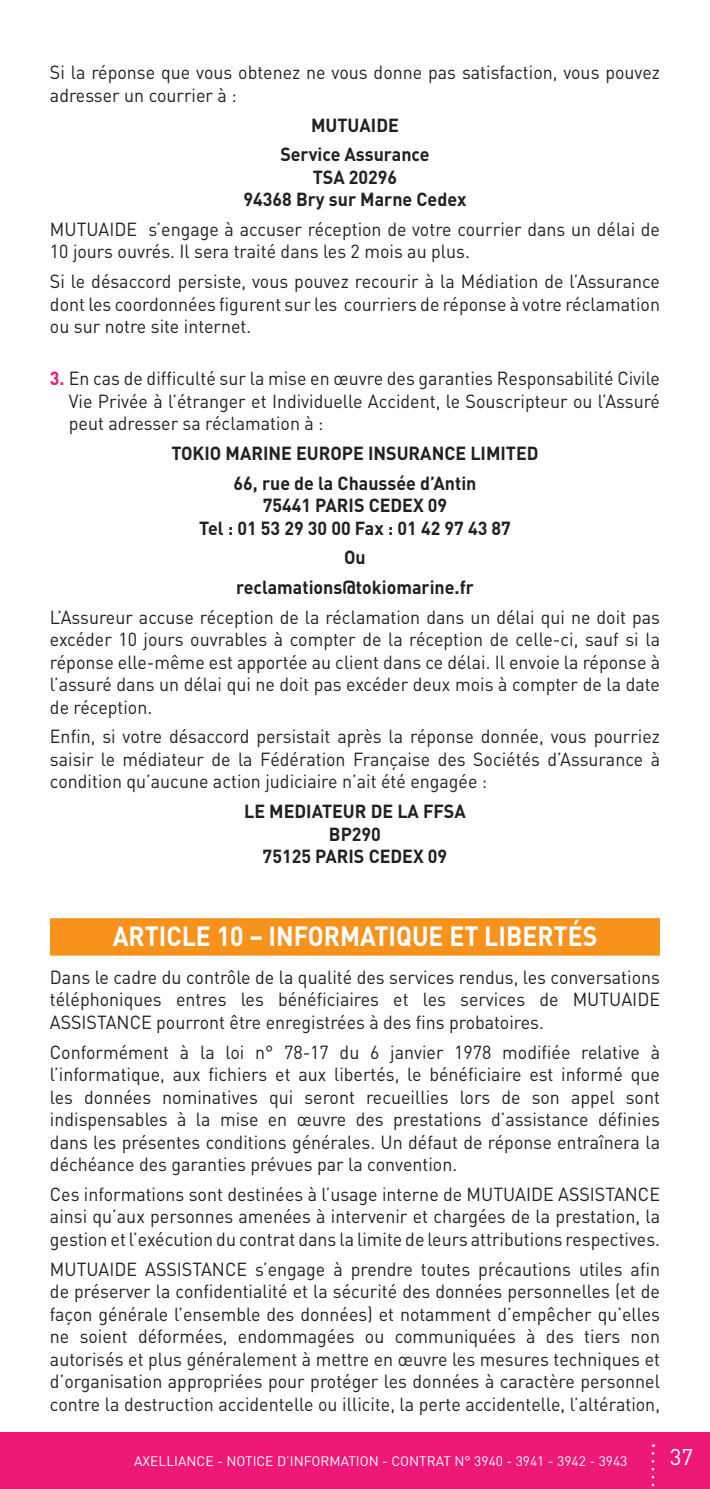
<style>
.page{position:relative;width:710px;height:1489px;background:#fff}
.page>*{position:absolute;margin:0;border:0;box-sizing:border-box;transform-origin:0 0}
.t1{font:700 27.5px "DIN";color:#fff;scale:.9 1}
.t2{font:22.5px "DIN";color:#fff}
.t3{font:18.75px/22.5px "DIN";color:#231f20;text-align:justify;scale:.95 1}
.t4{font:700 18.75px/22.5px "DIN";color:#231f20;text-align:center;scale:.95 1}
.t5{font:13.75px "DIN";color:#fff}
.s1{font-weight:700;color:#ee1878}
</style>
<div class="page">
<div style="left:50px;top:918px;width:609px;height:38px;background:#f7931d"></div>
<div style="left:0;top:1432px;width:709px;height:57px;background:#ee1878"></div>
<svg style="left:651px;top:1453px;width:3px;height:34px"></svg>
<p class="t3" style="left:50px;top:61px;width:643px">Si la réponse que vous obtenez ne vous donne pas satisfaction, vous pouvez adresser un courrier à :</p>
<p class="t4" style="left:280px;top:109px;width:158px;line-height:29.8px">MUTUAIDE<br>Service Assurance</p>
<p class="t4" style="left:243px;top:165px;width:236px">TSA 20296<br>94368 Bry sur Marne Cedex</p>
<p class="t3" style="left:50px;top:217px;width:643px">MUTUAIDE s’engage à accuser réception de votre courrier dans un délai de<br>10 jours ouvrés. Il sera traité dans les 2 mois au plus.</p>
<p class="t3" style="left:50px;top:270px;width:643px">Si le désaccord persiste, vous pouvez recourir à la Médiation de l’Assurance dont les coordonnées figurent sur les courriers de réponse à votre réclamation ou sur notre site internet.</p>
<p class="t3" style="left:69px;top:367px;width:623px;text-indent:-19px"><span class="s1">3.</span> En cas de difficulté sur la mise en œuvre des garanties Responsabilité Civile Vie Privée à l’étranger et Individuelle Accident, le Souscripteur ou l’Assuré peut adresser sa réclamation à :</p>
<p class="t4" style="left:171px;top:437px;width:388px;line-height:29.8px">TOKIO MARINE EUROPE INSURANCE LIMITED<br>66, rue de la Chaussée d’Antin</p>
<p class="t4" style="left:199px;top:493px;width:329px">75441 PARIS CEDEX 09<br>Tel : 01 53 29 30 00 Fax : 01 42 97 43 87</p>
<p class="t4" style="left:236px;top:542px;width:252px;line-height:29.8px">Ou reclamations@tokiomarine.fr</p>
<p class="t3" style="left:50px;top:605px;width:643px">L’Assureur accuse réception de la réclamation dans un délai qui ne doit pas excéder 10 jours ouvrables à compter de la réception de celle-ci, sauf si la réponse elle-même est apportée au client dans ce délai. Il envoie la réponse à l’assuré dans un délai qui ne doit pas excéder deux mois à compter de la date de réception.</p>
<p class="t3" style="left:50px;top:725px;width:643px">Enfin, si votre désaccord persistait après la réponse donnée, vous pourriez saisir le médiateur de la Fédération Française des Sociétés d’Assurance à condition qu’aucune action judiciaire n’ait été engagée :</p>
<p class="t4" style="left:244px;top:799px;width:235px">LE MEDIATEUR DE LA FFSA<br>BP290<br>75125 PARIS CEDEX 09</p>
<h1 class="t1" style="left:113px;top:918px;width:539px">ARTICLE 10 – INFORMATIQUE ET LIBERTÉS</h1>
<p class="t3" style="left:50px;top:965px;width:643px">Dans le cadre du contrôle de la qualité des services rendus, les conversations téléphoniques entres les bénéficiaires et les services de MUTUAIDE ASSISTANCE pourront être enregistrées à des fins probatoires.</p>
<p class="t3" style="left:50px;top:1040px;width:643px">Conformément à la loi n° 78-17 du 6 janvier 1978 modifiée relative à l’informatique, aux fichiers et aux libertés, le bénéficiaire est informé que les données nominatives qui seront recueillies lors de son appel sont indispensables à la mise en œuvre des prestations d’assistance définies dans les présentes conditions générales. Un défaut de réponse entraînera la déchéance des garanties prévues par la convention.</p>
<p class="t3" style="left:50px;top:1182px;width:643px">Ces informations sont destinées à l’usage interne de MUTUAIDE ASSISTANCE ainsi qu’aux personnes amenées à intervenir et chargées de la prestation, la gestion et l’exécution du contrat dans la limite de leurs attributions respectives.</p>
<p class="t3" style="left:50px;top:1257px;width:643px">MUTUAIDE ASSISTANCE s’engage à prendre toutes précautions utiles afin de préserver la confidentialité et la sécurité des données personnelles (et de façon générale l’ensemble des données) et notamment d’empêcher qu’elles ne soient déformées, endommagées ou communiquées à des tiers non autorisés et plus généralement à mettre en œuvre les mesures techniques et d’organisation appropriées pour protéger les données à caractère personnel contre la destruction accidentelle ou illicite, la perte accidentelle, l’altération,</p>
<p class="t5" style="left:134px;top:1452px;width:494px">AXELLIANCE - NOTICE D’INFORMATION - CONTRAT N° 3940 - 3941 - 3942 - 3943</p>
<p class="t2" style="left:669px;top:1443px;width:25px">37</p>
</div>
